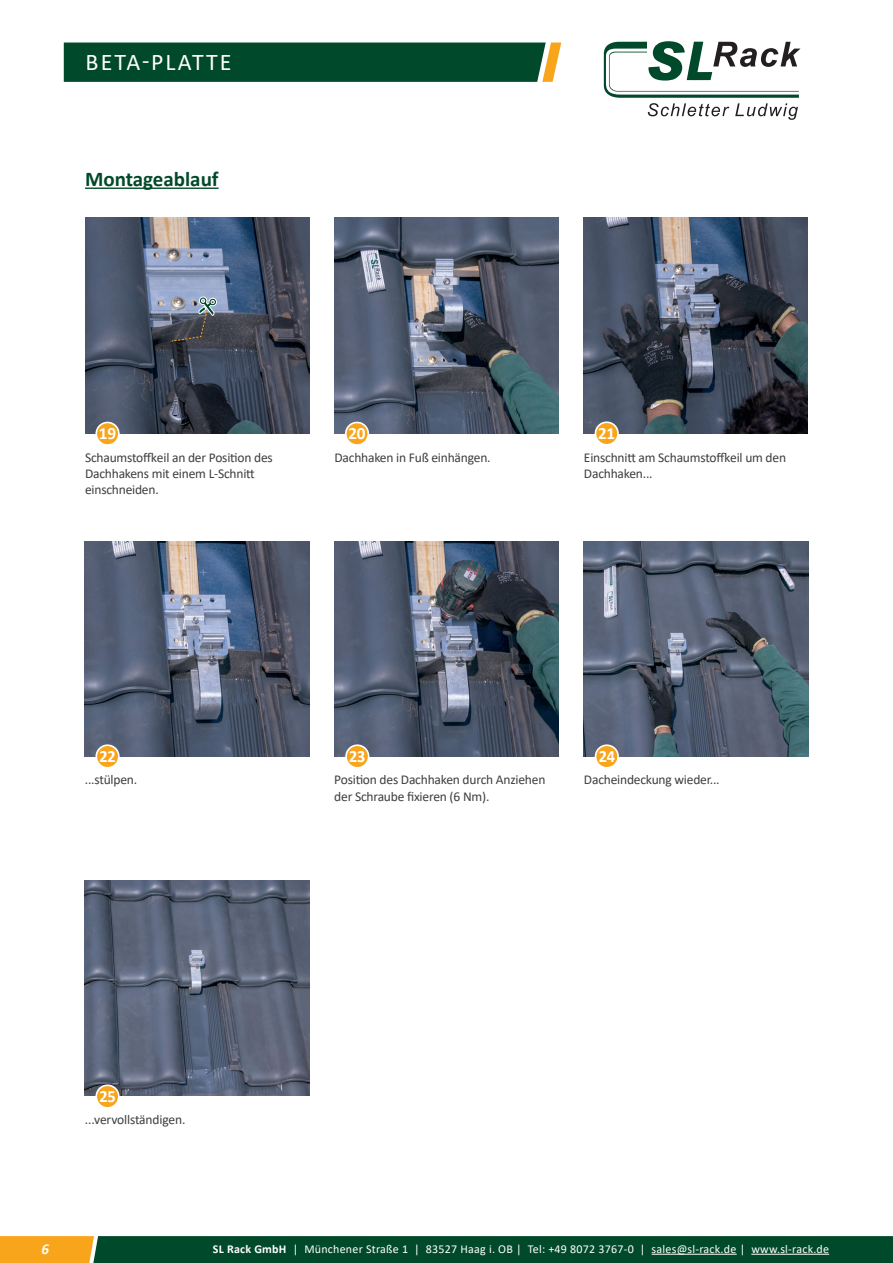
<style>
.page{position:relative;width:893px;height:1263px;background:#fff}
.page>*{position:absolute;margin:0;border:0;box-sizing:border-box;transform-origin:0 0}
.t1{font:24px "Calibri";letter-spacing:.09em;color:#fff}
.t2{font:700 21px "Calibri";color:#00492a}
.t3{font:700 17.25px "Calibri";letter-spacing:-.02em;color:#fff;scale:.95 1}
.t4{font:700 17.25px "Calibri";letter-spacing:-.02em;color:#fff}
.t5{font:italic 700 15px "Calibri";color:#fff}
.t6{font:13.5px/16.2px "Calibri";letter-spacing:-.015em;color:#3e3e3f}
.t7{font:12px "Calibri";letter-spacing:.02em;color:#fff}
.s1{font-weight:700}
</style>
<div class="page">
<svg style="left:0;top:1236px;width:893px;height:27px;background:#1c542a"></svg>
<hr style="left:652px;top:1254px;width:85px;height:1px;background:#fff">
<hr style="left:751px;top:1254px;width:78px;height:1px;background:#fff">
<svg style="left:604px;top:41px;width:196px;height:79px"></svg>
<div style="left:64px;top:43px;width:497px;height:39px;background:#00492a"></div>
<hr style="left:85px;top:188px;width:134px;height:1px;background:#00492a">
<img style="left:584px;top:541px;width:224px;height:216px">
<img style="left:85px;top:218px;width:224px;height:215px">
<div style="left:96px;top:422px;width:23px;height:23px;background:#f9a51b;border-radius:50%"></div>
<div style="left:95px;top:422px;width:25px;height:24px;border:2px solid #fff;border-radius:50%"></div>
<img style="left:334px;top:218px;width:225px;height:215px">
<div style="left:346px;top:422px;width:22px;height:23px;background:#f9a51b;border-radius:50%"></div>
<div style="left:345px;top:422px;width:24px;height:24px;border:2px solid #fff;border-radius:50%"></div>
<img style="left:85px;top:880px;width:224px;height:215px">
<img style="left:334px;top:541px;width:224px;height:216px">
<div style="left:346px;top:745px;width:23px;height:23px;background:#f9a51b;border-radius:50%"></div>
<div style="left:345px;top:744px;width:24px;height:25px;border:2px solid #fff;border-radius:50%"></div>
<div style="left:595px;top:745px;width:23px;height:23px;background:#f9a51b;border-radius:50%"></div>
<div style="left:595px;top:744px;width:24px;height:25px;border:2px solid #fff;border-radius:50%"></div>
<div style="left:96px;top:1085px;width:23px;height:23px;background:#f9a51b;border-radius:50%"></div>
<div style="left:95px;top:1084px;width:25px;height:25px;border:2px solid #fff;border-radius:50%"></div>
<img style="left:85px;top:541px;width:224px;height:216px">
<div style="left:96px;top:745px;width:23px;height:23px;background:#f9a51b;border-radius:50%"></div>
<div style="left:95px;top:744px;width:25px;height:25px;border:2px solid #fff;border-radius:50%"></div>
<img style="left:584px;top:218px;width:224px;height:215px">
<div style="left:595px;top:422px;width:23px;height:23px;background:#f9a51b;border-radius:50%"></div>
<div style="left:595px;top:421px;width:24px;height:25px;border:2px solid #fff;border-radius:50%"></div>
<svg style="left:171px;top:296px;width:47px;height:46px;background:#676d77"></svg>
<h1 class="t1" style="left:86px;top:45px;width:148px">BETA-PLATTE</h1>
<h2 class="t2" style="left:85px;top:164px;width:135px">Montageablauf</h2>
<p class="t4" style="left:99px;top:421px;width:19px">19</p>
<p class="t4" style="left:348px;top:421px;width:19px">20</p>
<p class="t6" style="left:85px;top:449px;width:189px">Schaumstoffkeil an der Position des</p>
<p class="t6" style="left:334px;top:449px;width:158px">Dachhaken in Fuß einhängen.</p>
<p class="t6" style="left:85px;top:465px;width:171px">Dachhakens mit einem L-Schnitt einschneiden.</p>
<p class="t4" style="left:598px;top:421px;width:19px">21</p>
<p class="t6" style="left:584px;top:449px;width:204px">Einschnitt am Schaumstoffkeil um den<br>Dachhaken...</p>
<p class="t3" style="left:99px;top:744px;width:19px">22</p>
<p class="t6" style="left:85px;top:771px;width:54px">...stülpen.</p>
<p class="t3" style="left:99px;top:1084px;width:19px">25</p>
<p class="t6" style="left:85px;top:1111px;width:102px">...vervollständigen.</p>
<p class="t3" style="left:349px;top:744px;width:19px">23</p>
<p class="t3" style="left:599px;top:744px;width:19px">24</p>
<p class="t6" style="left:334px;top:771px;width:213px">Position des Dachhaken durch Anziehen der Schraube fixieren (6 Nm).</p>
<p class="t6" style="left:584px;top:771px;width:137px">Dacheindeckung wieder...</p>
<p class="t5" style="left:41px;top:1238px;width:9px">6</p>
<p class="t7" style="left:213px;top:1240px;width:618px"><span class="s1">SL Rack GmbH</span> | Münchener Straße 1 | 83527 Haag i. OB | Tel: +49 8072 3767-0 | sales@sl-rack.de | www.sl-rack.de</p>
</div>
